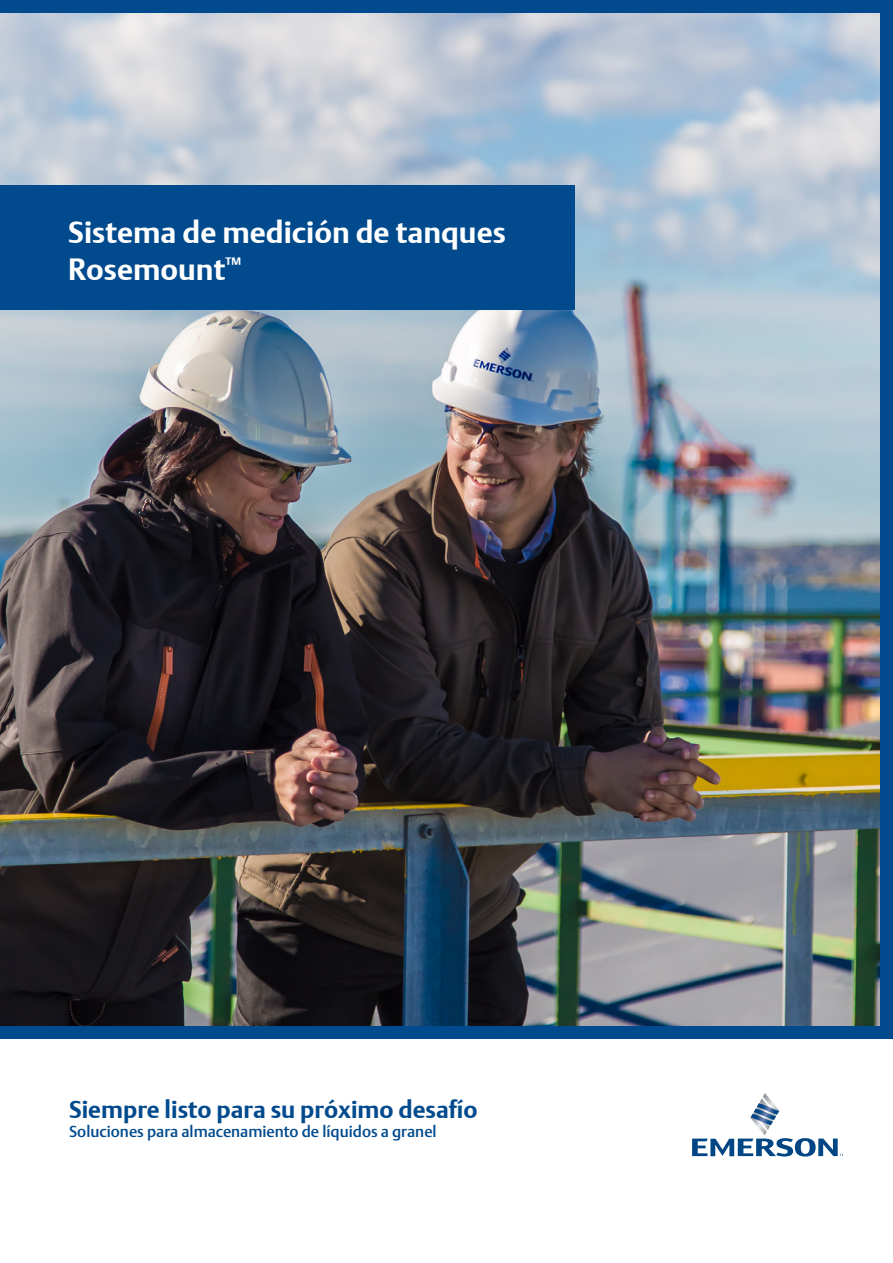
<style>
.page{position:relative;width:893px;height:1263px;background:#fff}
.page>*{position:absolute;margin:0;border:0;box-sizing:border-box;transform-origin:0 0}
.t1{font:30px/37.5px "DTL Argo T Bold";color:#fff}
.SUBHEAD{font:24px "DTL Argo T Bold";color:#004a8d}
.t2{font:15.75px "DTL Argo T Medium";color:#004a8d}
</style>
<div class="page">
<div style="left:0;top:0;width:893px;height:1038px;background:#004a8d"></div>
<img style="left:0;top:14px;width:879px;height:1011px">
<div style="left:0;top:185px;width:574px;height:125px;background:#004a8d"></div>
<svg style="left:692px;top:1093px;width:151px;height:63px"></svg>
<p class="t1" style="left:68px;top:213px;width:439px">Sistema de medición de tanques<br>Rosemount<sup>™</sup></p>
<p class="SUBHEAD" style="left:69px;top:1095px;width:410px">Siempre listo para su próximo desafío</p>
<p class="t2" style="left:69px;top:1122px;width:369px">Soluciones para almacenamiento de líquidos a granel</p>
</div>
